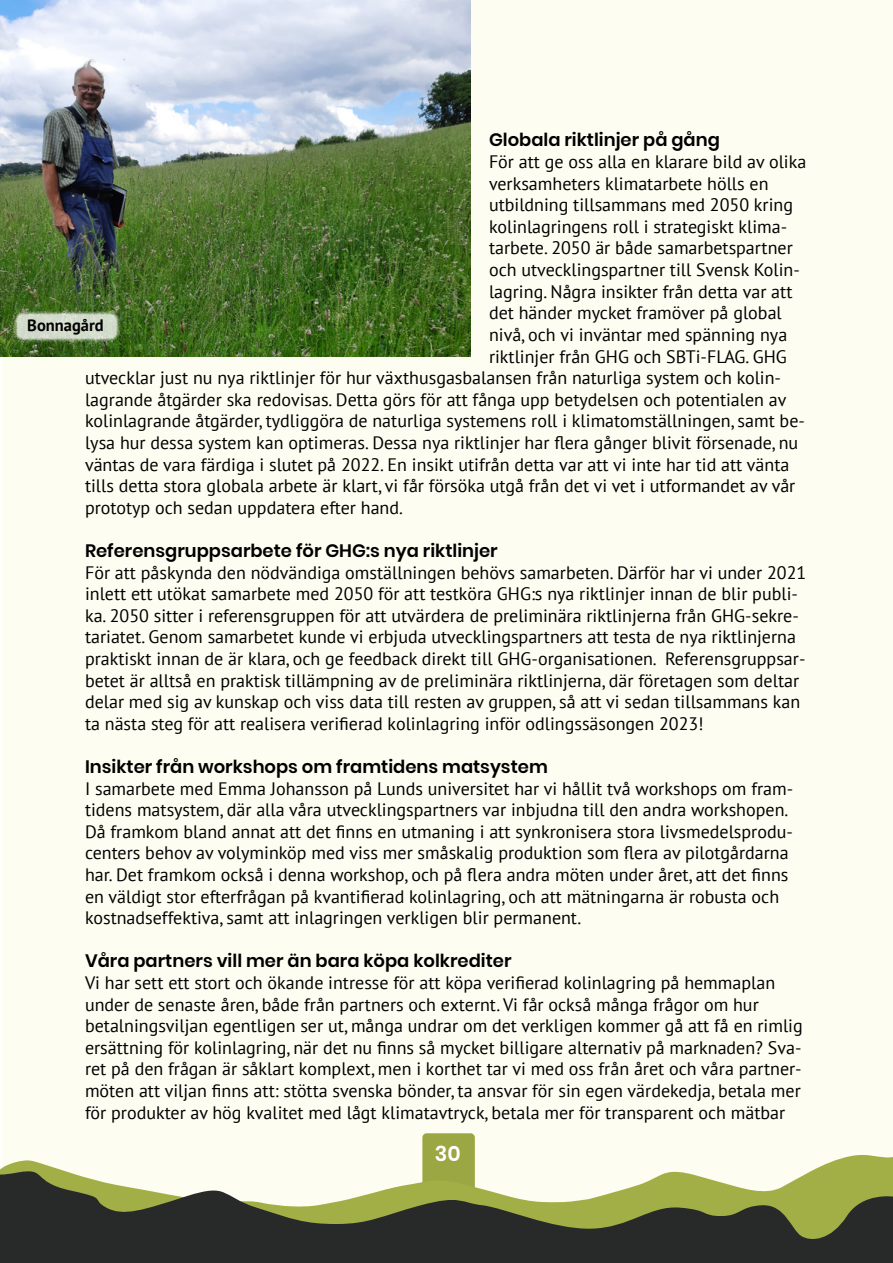
<style>
.page{position:relative;width:893px;height:1263px;background:#fff}
.page>*{position:absolute;margin:0;border:0;box-sizing:border-box;transform-origin:0 0}
.t1{font:600 21px "Poppins";color:#fff}
.t2{font:18px/21.6px "PT Sans";color:#000}
.t3{font:600 18px "Poppins";color:#000}
.t4{font:700 16.5px "PT Sans";color:#000}
</style>
<div class="page">
<div style="left:2px;top:0;width:891px;height:1263px;background:#fefdf1"></div>
<svg style="left:422px;top:1133px;width:53px;height:22px"></svg>
<img style="left:0;top:0;width:471px;height:356px">
<svg style="left:13px;top:310px;width:107px;height:33px;background:#b5c3a9"></svg>
<svg style="left:0;top:1155px;width:892px;height:16px"></svg>
<svg style="left:0;top:1171px;width:892px;height:92px;fill:#282929"></svg>
<svg style="left:892px;top:1157px;width:1px;height:106px"></svg>
<p class="t3" style="left:489px;top:130px;width:232px">Globala riktlinjer på gång</p>
<p class="t2" style="left:489px;top:151px;width:319px">För att ge oss alla en klarare bild av olika</p>
<p class="t2" style="left:489px;top:172px;width:281px">verksamheters klimatarbete hölls en</p>
<p class="t2" style="left:489px;top:194px;width:305px">utbildning tillsammans med 2050 kring</p>
<p class="t2" style="left:489px;top:215px;width:300px">kolinlagringens roll i strategiskt klima-</p>
<p class="t2" style="left:489px;top:237px;width:305px">tarbete. 2050 är både samarbetspartner</p>
<p class="t2" style="left:489px;top:259px;width:312px">och utvecklingspartner till Svensk Kolin-</p>
<p class="t2" style="left:489px;top:280px;width:305px">lagring. Några insikter från detta var att</p>
<p class="t2" style="left:489px;top:302px;width:294px">det händer mycket framöver på global</p>
<p class="t2" style="left:489px;top:323px;width:300px">nivå, och vi inväntar med spänning nya</p>
<p class="t2" style="left:489px;top:345px;width:299px">riktlinjer från GHG och SBTi-FLAG. GHG</p>
<p class="t2" style="left:85px;top:367px;width:698px">utvecklar just nu nya riktlinjer för hur växthusgasbalansen från naturliga system och kolin-</p>
<p class="t2" style="left:85px;top:388px;width:703px">lagrande åtgärder ska redovisas. Detta görs för att fånga upp betydelsen och potentialen av</p>
<p class="t2" style="left:85px;top:410px;width:721px">kolinlagrande åtgärder, tydliggöra de naturliga systemens roll i klimatomställningen, samt be-</p>
<p class="t2" style="left:85px;top:431px;width:715px">lysa hur dessa system kan optimeras. Dessa nya riktlinjer har flera gånger blivit försenade, nu</p>
<p class="t2" style="left:85px;top:453px;width:706px">väntas de vara färdiga i slutet på 2022. En insikt utifrån detta var att vi inte har tid att vänta</p>
<p class="t2" style="left:85px;top:475px;width:712px">tills detta stora globala arbete är klart, vi får försöka utgå från det vi vet i utformandet av vår</p>
<p class="t2" style="left:85px;top:496px;width:319px">prototyp och sedan uppdatera efter hand.</p>
<p class="t3" style="left:85px;top:540px;width:414px">Referensgruppsarbete för GHG:s nya riktlinjer</p>
<p class="t2" style="left:85px;top:561px;width:723px">För att påskynda den nödvändiga omställningen behövs samarbeten. Därför har vi under 2021 inlett ett utökat samarbete med 2050 för att testköra GHG:s nya riktlinjer innan de blir publi&shy;ka. 2050 sitter i referensgruppen för att utvärdera de preliminära riktlinjerna från GHG-sekre&shy;tariatet. Genom samarbetet kunde vi erbjuda utvecklingspartners att testa de nya riktlinjerna praktiskt innan de är klara, och ge feedback direkt till GHG-organisationen. Referensgruppsar&shy;betet är alltså en praktisk tillämpning av de preliminära riktlinjerna, där företagen som deltar delar med sig av kunskap och viss data till resten av gruppen, så att vi sedan tillsammans kan ta nästa steg för att realisera verifierad kolinlagring inför odlingssäsongen 2023!</p>
<p class="t3" style="left:85px;top:756px;width:464px">Insikter från workshops om framtidens matsystem</p>
<p class="t2" style="left:85px;top:777px;width:710px">I samarbete med Emma Johansson på Lunds universitet har vi hållit två workshops om fram&shy;tidens matsystem, där alla våra utvecklingspartners var inbjudna till den andra workshopen.<br>Då framkom bland annat att det finns en utmaning i att synkronisera stora livsmedelsprodu&shy;centers behov av volyminköp med viss mer småskalig produktion som flera av pilotgårdarna har. Det framkom också i denna workshop, och på flera andra möten under året, att det finns en väldigt stor efterfrågan på kvantifierad kolinlagring, och att mätningarna är robusta och kostnadseffektiva, samt att inlagringen verkligen blir permanent.</p>
<p class="t3" style="left:85px;top:951px;width:428px">Våra partners vill mer än bara köpa kolkrediter</p>
<p class="t2" style="left:85px;top:971px;width:719px">Vi har sett ett stort och ökande intresse för att köpa verifierad kolinlagring på hemmaplan under de senaste åren, både från partners och externt. Vi får också många frågor om hur betalningsviljan egentligen ser ut, många undrar om det verkligen kommer gå att få en rimlig ersättning för kolinlagring, när det nu finns så mycket billigare alternativ på marknaden? Sva&shy;ret på den frågan är såklart komplext, men i korthet tar vi med oss från året och våra partner&shy;möten att viljan finns att: stötta svenska bönder, ta ansvar för sin egen värdekedja, betala mer för produkter av hög kvalitet med lågt klimatavtryck, betala mer för transparent och mätbar</p>
<p class="t4" style="left:27px;top:315px;width:78px">Bonnagård</p>
<p class="t1" style="left:435px;top:1142px;width:27px">30</p>
</div>
